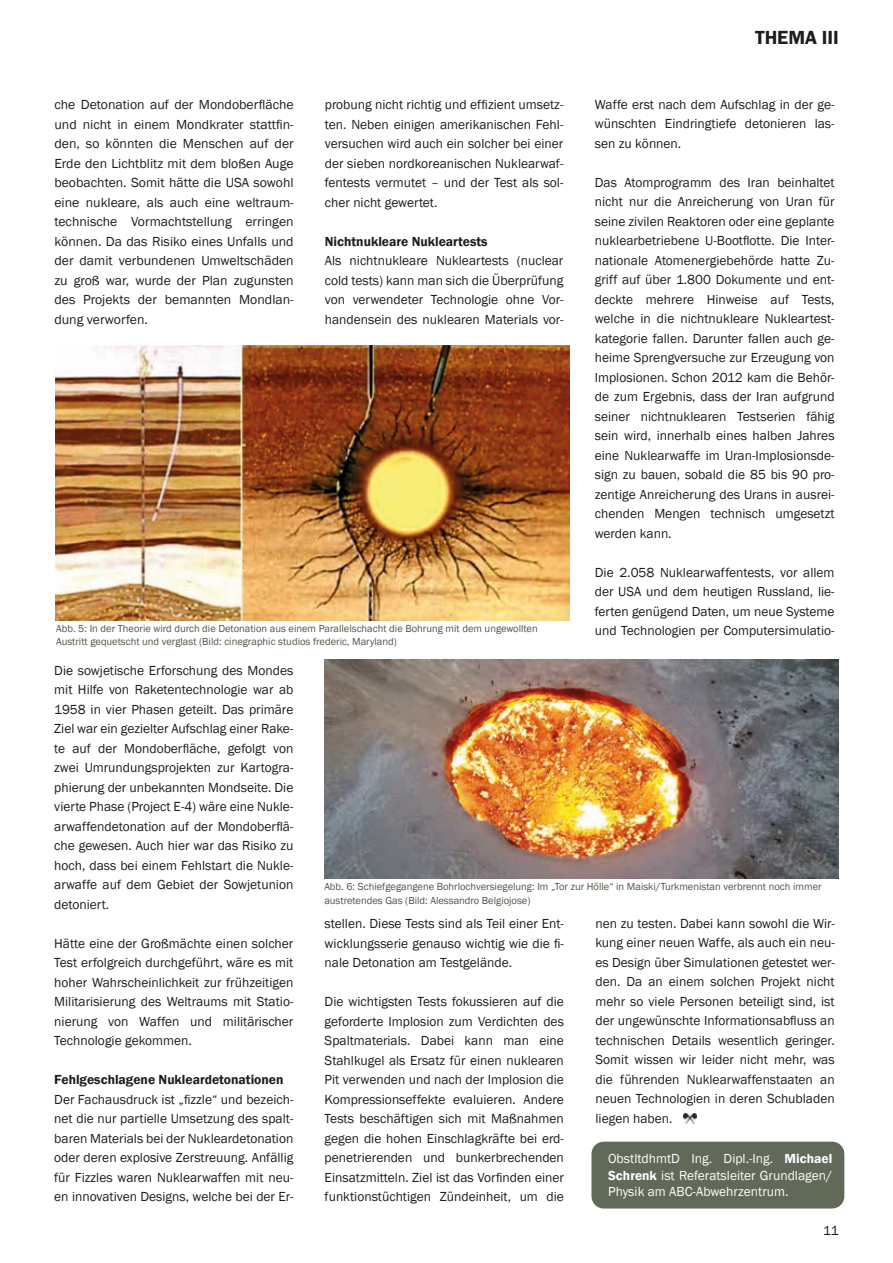
<style>
.page{position:relative;width:893px;height:1263px;background:#fff}
.page>*{position:absolute;margin:0;border:0;box-sizing:border-box;transform-origin:0 0}
.t1{font:600 19.5px "Franklin Gothic";color:#1d1d1b}
.t2{font:13.5px/19.5px "Franklin Gothic";color:#1d1d1b;text-align:justify}
.t3{font:13.5px/16.5px "Franklin Gothic";color:#fff;text-align:justify}
.t4{font:600 13.5px "Franklin Gothic";color:#1d1d1b}
.t5{font:10.5px/13.5px "Franklin Gothic";color:#4b5745}
.s1{font-weight:600}
</style>
<div class="page">
<div style="left:604px;top:1154px;width:228px;height:42px;background:#616958"></div>
<div style="left:591px;top:1142px;width:253px;height:66px;border:24px solid #616958"></div>
<svg style="left:683px;top:1113px;width:13px;height:10px"></svg>
<img style="left:55px;top:345px;width:514px;height:276px">
<img style="left:325px;top:659px;width:514px;height:220px">
<p class="t2" style="left:54px;top:95px;width:241px">che Detonation auf der Mondoberfläche und nicht in einem Mondkrater stattfin&shy;den, so könnten die Menschen auf der Erde den Lichtblitz mit dem bloßen Auge beobachten. Somit hätte die USA sowohl eine nukleare, als auch eine weltraum&shy;technische Vormachtstellung erringen können. Da das Risiko eines Unfalls und der damit verbundenen Umweltschäden zu groß war, wurde der Plan zugunsten des Projekts der bemannten Mondlan&shy;dung verworfen.</p>
<p class="t2" style="left:325px;top:95px;width:240px">probung nicht richtig und effizient umsetz&shy;ten. Neben einigen amerikanischen Fehl&shy;versuchen wird auch ein solcher bei einer der sieben nordkoreanischen Nuklearwaf&shy;fentests vermutet – und der Test als sol&shy;cher nicht gewertet.</p>
<p class="t4" style="left:325px;top:233px;width:164px">Nichtnukleare Nukleartests</p>
<p class="t2" style="left:325px;top:251px;width:240px">Als nichtnukleare Nukleartests (nuclear cold tests) kann man sich die Überprüfung von verwendeter Technologie ohne Vor&shy;handensein des nuklearen Materials vor-</p>
<p class="t5" style="left:56px;top:622px;width:483px">Abb. 5: In der Theorie wird durch die Detonation aus einem Parallelschacht die Bohrung mit dem ungewollten<br>Austritt gequetscht und verglast (Bild: cinegraphic studios frederic, Maryland)</p>
<h1 class="t1" style="left:755px;top:26px;width:85px">THEMA III</h1>
<p class="t2" style="left:595px;top:95px;width:241px">Waffe erst nach dem Aufschlag in der ge&shy;wünschten Eindringtiefe detonieren las&shy;sen zu können.</p>
<p class="t2" style="left:595px;top:173px;width:241px">Das Atomprogramm des Iran beinhaltet nicht nur die Anreicherung von Uran für seine zivilen Reaktoren oder eine geplante nuklearbetriebene U-Bootflotte. Die Inter&shy;nationale Atomenergiebehörde hatte Zu&shy;griff auf über 1.800 Dokumente und ent&shy;deckte mehrere Hinweise auf Tests, welche in die nichtnukleare Nukleartest&shy;kategorie fallen. Darunter fallen auch ge&shy;heime Sprengversuche zur Erzeugung von Implosionen. Schon 2012 kam die Behör&shy;de zum Ergebnis, dass der Iran aufgrund seiner nichtnuklearen Testserien fähig sein wird, innerhalb eines halben Jahres eine Nuklearwaffe im Uran-Implosionsde&shy;sign zu bauen, sobald die 85 bis 90 pro&shy;zentige Anreicherung des Urans in ausrei&shy;chenden Mengen technisch umgesetzt werden kann.</p>
<p class="t2" style="left:595px;top:563px;width:241px">Die 2.058 Nuklearwaffentests, vor allem der USA und dem heutigen Russland, lie&shy;ferten genügend Daten, um neue Systeme und Technologien per Computersimulatio-</p>
<p class="t2" style="left:54px;top:661px;width:241px">Die sowjetische Erforschung des Mondes mit Hilfe von Raketentechnologie war ab 1958 in vier Phasen geteilt. Das primäre Ziel war ein gezielter Aufschlag einer Rake&shy;te auf der Mondoberfläche, gefolgt von zwei Umrundungsprojekten zur Kartogra&shy;phierung der unbekannten Mondseite. Die vierte Phase (Project E-4) wäre eine Nukle&shy;arwaffendetonation auf der Mondoberflä&shy;che gewesen. Auch hier war das Risiko zu hoch, dass bei einem Fehlstart die Nukle&shy;arwaffe auf dem Gebiet der Sowjetunion detoniert.</p>
<p class="t2" style="left:54px;top:934px;width:241px">Hätte eine der Großmächte einen solcher Test erfolgreich durchgeführt, wäre es mit hoher Wahrscheinlichkeit zur frühzeitigen Militarisierung des Weltraums mit Statio&shy;nierung von Waffen und militärischer Technologie gekommen.</p>
<p class="t4" style="left:54px;top:1071px;width:231px">Fehlgeschlagene Nukleardetonationen</p>
<p class="t2" style="left:54px;top:1090px;width:241px">Der Fachausdruck ist „fizzle“ und bezeich&shy;net die nur partielle Umsetzung des spalt&shy;baren Materials bei der Nukleardetonation oder deren explosive Zerstreuung. Anfällig für Fizzles waren Nuklearwaffen mit neu&shy;en innovativen Designs, welche bei der Er-</p>
<p class="t5" style="left:324px;top:880px;width:499px">Abb. 6: Schiefgegangene Bohrlochversiegelung: Im „Tor zur Hölle“ in Maiski/Turkmenistan verbrennt noch immer austretendes Gas (Bild: Alessandro Belgiojose)</p>
<p class="t2" style="left:325px;top:914px;width:241px">stellen. Diese Tests sind als Teil einer Ent&shy;wicklungsserie genauso wichtig wie die fi&shy;nale Detonation am Testgelände.</p>
<p class="t2" style="left:325px;top:992px;width:241px">Die wichtigsten Tests fokussieren auf die geforderte Implosion zum Verdichten des Spaltmaterials. Dabei kann man eine Stahlkugel als Ersatz für einen nuklearen Pit verwenden und nach der Implosion die Kompressionseffekte evaluieren. Andere Tests beschäftigen sich mit Maßnahmen gegen die hohen Einschlagkräfte bei erd&shy;penetrierenden und bunkerbrechenden Einsatzmitteln. Ziel ist das Vorfinden einer funktionstüchtigen Zündeinheit, um die</p>
<p class="t2" style="left:595px;top:914px;width:241px">nen zu testen. Dabei kann sowohl die Wir&shy;kung einer neuen Waffe, als auch ein neu&shy;es Design über Simulationen getestet wer&shy;den. Da an einem solchen Projekt nicht mehr so viele Personen beteiligt sind, ist der ungewünschte Informationsabfluss an technischen Details wesentlich geringer.<br>Somit wissen wir leider nicht mehr, was die führenden Nuklearwaffenstaaten an neuen Technologien in deren Schubladen liegen haben.</p>
<p class="t3" style="left:608px;top:1151px;width:226px">ObstltdhmtD Ing. Dipl.-Ing. <span class="s1">Michael Schrenk</span> ist Referatsleiter Grundlagen/ Physik am ABC-Abwehrzentrum.</p>
<p class="t2" style="left:823px;top:1221px;width:17px">11</p>
</div>
